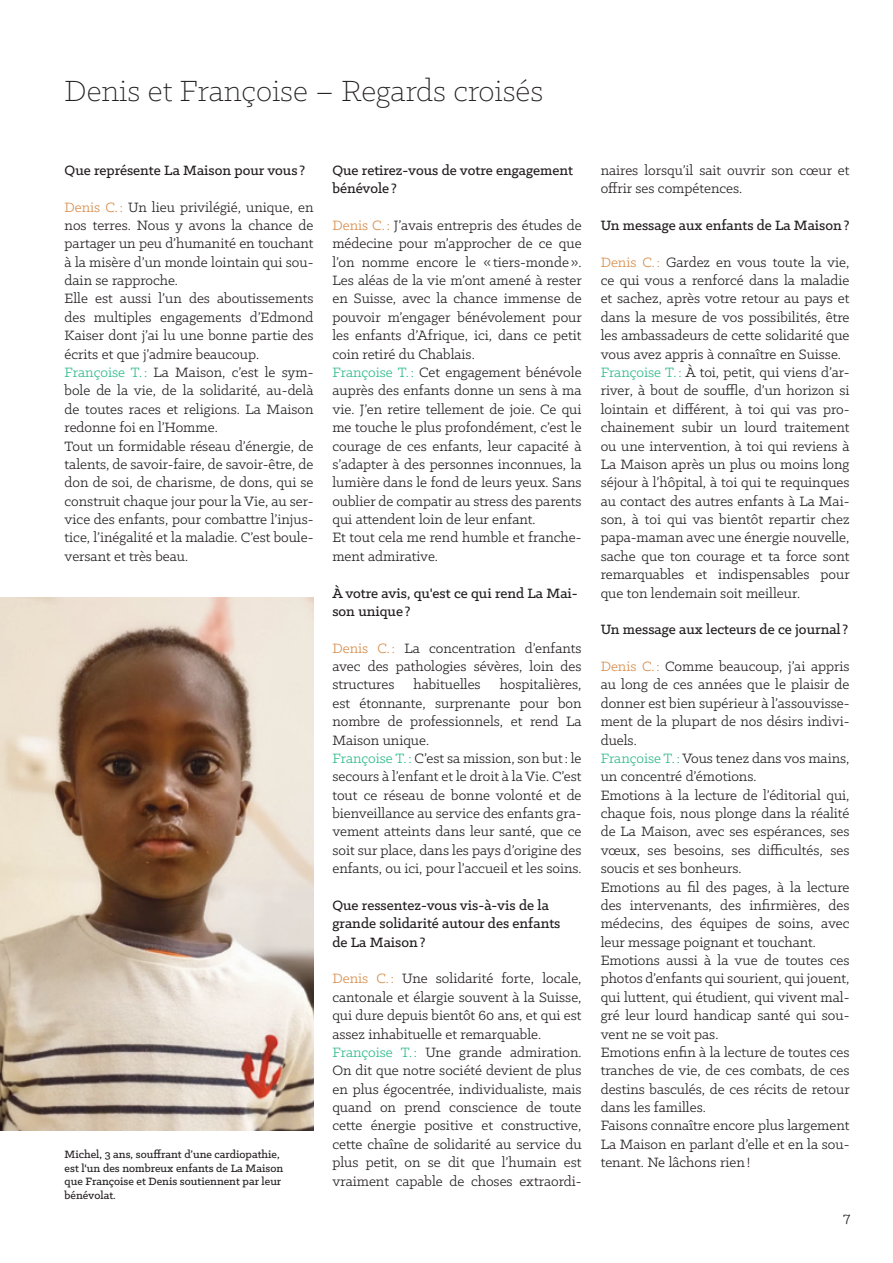
<style>
.page{position:relative;width:893px;height:1263px;background:#fff}
.page>*{position:absolute;margin:0;border:0;box-sizing:border-box;transform-origin:0 0}
.t1{font:300 33px "Klinic Slab";color:#231f20}
.t2{font:15.6px "Klinic Slab";color:#231f20}
.t3{font:15.3px/18.3px "Klinic Slab";color:#231f20}
.t4{font:500 15.3px/18.5px "Klinic Slab";color:#231f20}
.t5{font:500 12px/13.8px "Klinic Slab";color:#231f20}
.s1{color:#d78d4c}
.s2{color:#2fba8c}
</style>
<div class="page">
<hr style="left:0;top:0;width:1px;height:1263px;background:#2fba8c">
<img style="left:0;top:598px;width:313px;height:532px">
<h1 class="t1" style="left:65px;top:71px;width:480px">Denis et Françoise – Regards croisés</h1>
<p class="t4" style="left:65px;top:160px;width:242px">Que représente La Maison pour vous ?</p>
<p class="t3" style="left:65px;top:197px;width:250px"><span class="s1">Denis C. :</span> Un lieu privilégié, unique, en nos terres. Nous y avons la chance de partager un peu d’humanité en touchant à la misère d’un monde lointain qui sou&shy;dain se rapproche.<br>Elle est aussi l’un des aboutissements des multiples engagements d’Edmond Kaiser dont j’ai lu une bonne partie des écrits et que j’admire beaucoup.<br><span class="s2">Françoise T. :</span> La Maison, c’est le sym&shy;bole de la vie, de la solidarité, au-delà de toutes races et religions. La Maison redonne foi en l’Homme.<br>Tout un formidable réseau d’énergie, de talents, de savoir-faire, de savoir-être, de don de soi, de charisme, de dons, qui se construit chaque jour pour la Vie, au ser&shy;vice des enfants, pour combattre l’injus&shy;tice, l’inégalité et la maladie. C’est boule&shy;versant et très beau.</p>
<p class="t5" style="left:65px;top:1147px;width:220px">Michel, 3 ans, souffrant d’une cardiopathie, est l'un des nombreux enfants de La Maison que Françoise et Denis soutiennent par leur bénévolat.</p>
<p class="t4" style="left:332px;top:160px;width:242px">Que retirez-vous de votre engagement bénévole ?</p>
<p class="t3" style="left:332px;top:216px;width:251px"><span class="s1">Denis C. :</span> J’avais entrepris des études de médecine pour m’approcher de ce que l’on nomme encore le «tiers-monde».<br>Les aléas de la vie m’ont amené à rester en Suisse, avec la chance immense de pouvoir m’engager bénévolement pour les enfants d’Afrique, ici, dans ce petit coin retiré du Chablais.<br><span class="s2">Françoise T. :</span> Cet engagement bénévole auprès des enfants donne un sens à ma vie. J’en retire tellement de joie. Ce qui me touche le plus profondément, c’est le courage de ces enfants, leur capacité à s’adapter à des personnes inconnues, la lumière dans le fond de leurs yeux. Sans oublier de compatir au stress des parents qui attendent loin de leur enfant.<br>Et tout cela me rend humble et franche&shy;ment admirative.</p>
<p class="t4" style="left:332px;top:583px;width:247px">À votre avis, qu'est ce qui rend La Mai&shy;son unique ?</p>
<p class="t3" style="left:332px;top:638px;width:251px"><span class="s1">Denis C. :</span> La concentration d’enfants avec des pathologies sévères, loin des structures habituelles hospitalières, est étonnante, surprenante pour bon nombre de professionnels, et rend La Maison unique.<br><span class="s2">Françoise T. :</span> C’est sa mission, son but: le secours à l’enfant et le droit à la Vie. C’est tout ce réseau de bonne volonté et de bienveillance au service des enfants gra&shy;vement atteints dans leur santé, que ce soit sur place, dans les pays d’origine des enfants, ou ici, pour l’accueil et les soins.</p>
<p class="t4" style="left:332px;top:895px;width:230px">Que ressentez-vous vis-à-vis de la grande solidarité autour des enfants de La Maison?</p>
<p class="t3" style="left:332px;top:969px;width:251px"><span class="s1">Denis C. :</span> Une solidarité forte, locale, cantonale et élargie souvent à la Suisse, qui dure depuis bientôt 60 ans, et qui est assez inhabituelle et remarquable.<br><span class="s2">Françoise T. :</span> Une grande admiration.<br>On dit que notre société devient de plus en plus égocentrée, individualiste, mais quand on prend conscience de toute cette énergie positive et constructive, cette chaîne de solidarité au service du plus petit, on se dit que l’humain est vraiment capable de choses extraordi-</p>
<p class="t3" style="left:601px;top:160px;width:250px">naires lorsqu’il sait ouvrir son cœur et offrir ses compétences.</p>
<p class="t4" style="left:601px;top:216px;width:250px">Un message aux enfants de La Maison?</p>
<p class="t3" style="left:601px;top:252px;width:251px"><span class="s1">Denis C. :</span> Gardez en vous toute la vie, ce qui vous a renforcé dans la maladie et sachez, après votre retour au pays et dans la mesure de vos possibilités, être les ambassadeurs de cette solidarité que vous avez appris à connaître en Suisse.<br><span class="s2">Françoise T. :</span> À toi, petit, qui viens d’ar&shy;river, à bout de souffle, d’un horizon si lointain et différent, à toi qui vas pro&shy;chainement subir un lourd traitement ou une intervention, à toi qui reviens à La Maison après un plus ou moins long séjour à l’hôpital, à toi qui te requinques au contact des autres enfants à La Mai&shy;son, à toi qui vas bientôt repartir chez papa-maman avec une énergie nouvelle, sache que ton courage et ta force sont remarquables et indispensables pour que ton lendemain soit meilleur.</p>
<p class="t4" style="left:601px;top:620px;width:249px">Un message aux lecteurs de ce journal?</p>
<p class="t3" style="left:601px;top:657px;width:251px"><span class="s1">Denis C. :</span> Comme beaucoup, j’ai appris au long de ces années que le plaisir de donner est bien supérieur à l’assouvisse&shy;ment de la plupart de nos désirs indivi&shy;duels.<br><span class="s2">Françoise T. :</span> Vous tenez dans vos mains, un concentré d’émotions.<br>Emotions à la lecture de l’éditorial qui, chaque fois, nous plonge dans la réalité de La Maison, avec ses espérances, ses vœux, ses besoins, ses difficultés, ses soucis et ses bonheurs.<br>Emotions au fil des pages, à la lecture des intervenants, des infirmières, des médecins, des équipes de soins, avec leur message poignant et touchant.<br>Emotions aussi à la vue de toutes ces photos d’enfants qui sourient, qui jouent, qui luttent, qui étudient, qui vivent mal&shy;gré leur lourd handicap santé qui sou&shy;vent ne se voit pas.<br>Emotions enfin à la lecture de toutes ces tranches de vie, de ces combats, de ces destins basculés, de ces récits de retour dans les familles.<br>Faisons connaître encore plus largement La Maison en parlant d’elle et en la sou&shy;tenant. Ne lâchons rien!</p>
<p class="t2" style="left:843px;top:1208px;width:9px">7</p>
</div>
